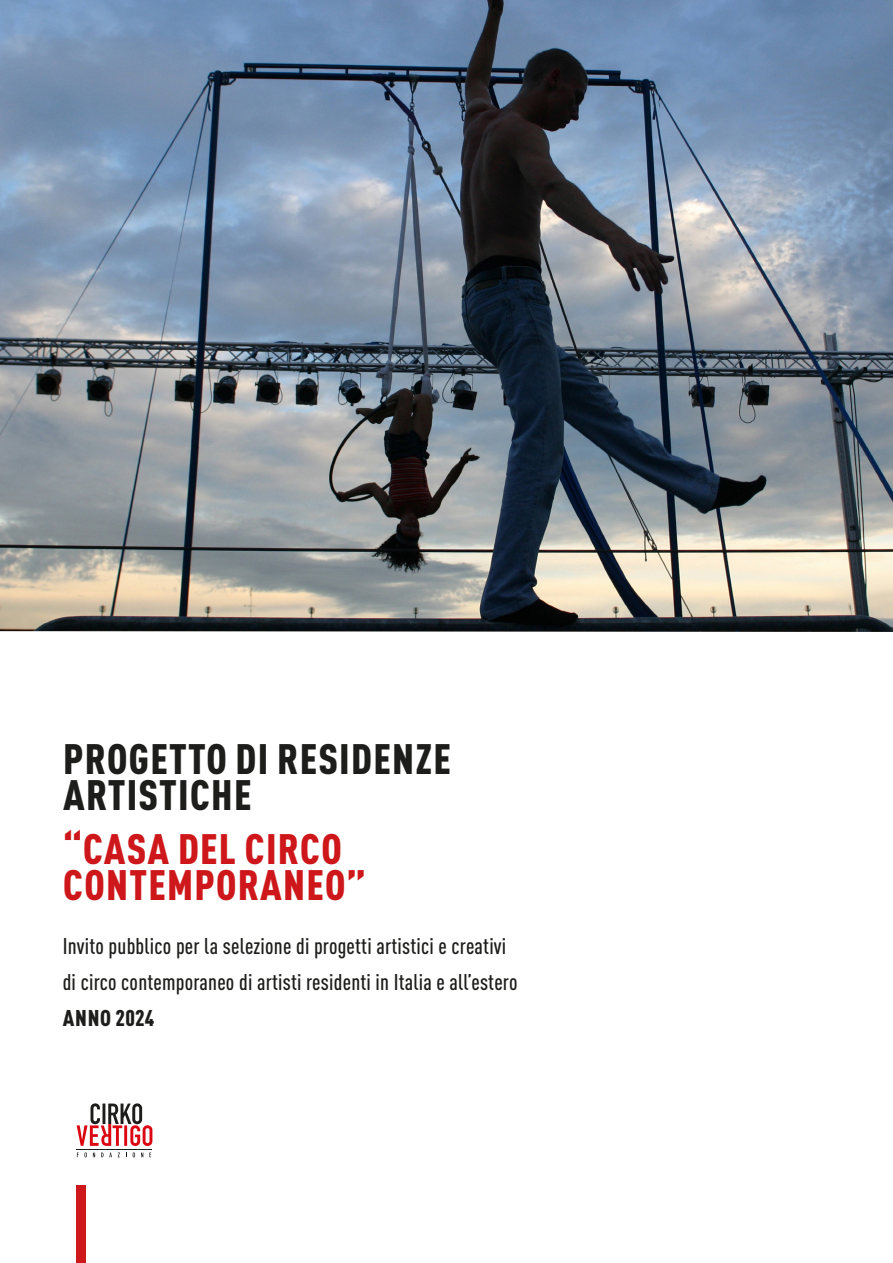
<style>
.page{position:relative;width:893px;height:1263px;background:#fff}
.page>*{position:absolute;margin:0;border:0;box-sizing:border-box;transform-origin:0 0}
.t1{font:900 condensed 42px/36px "DIN Pro";letter-spacing:.03em;color:#1d1d1b}
.t2{font:900 condensed 42px/36px "DIN Pro";letter-spacing:.03em;color:#cd171a}
.t3{font:500 condensed 22.5px/36px "DIN Pro";letter-spacing:.01em;color:#1d1d1b}
.s1{font-weight:900}
</style>
<div class="page">
<div style="left:77px;top:1185px;width:9px;height:78px;background:#cd171a"></div>
<img style="left:0;top:0;width:893px;height:632px">
<svg style="left:77px;top:1152px;width:10px;height:5px"></svg>
<svg style="left:101px;top:1152px;width:11px;height:5px"></svg>
<hr style="left:77px;top:1149px;width:75px;height:1px;background:#1d1d1b">
<svg style="left:77px;top:1103px;width:75px;height:43px"></svg>
<p class="t1" style="left:63px;top:737px;width:389px">PROGETTO DI RESIDENZE<br>ARTISTICHE</p>
<p class="t2" style="left:63px;top:827px;width:305px">“CASA DEL CIRCO<br>CONTEMPORANEO”</p>
<p class="t3" style="left:63px;top:926px;width:456px">Invito pubblico per la selezione di progetti artistici e creativi di circo contemporaneo di artisti residenti in Italia e all’estero<br><span class="s1">ANNO 2024</span></p>
</div>
